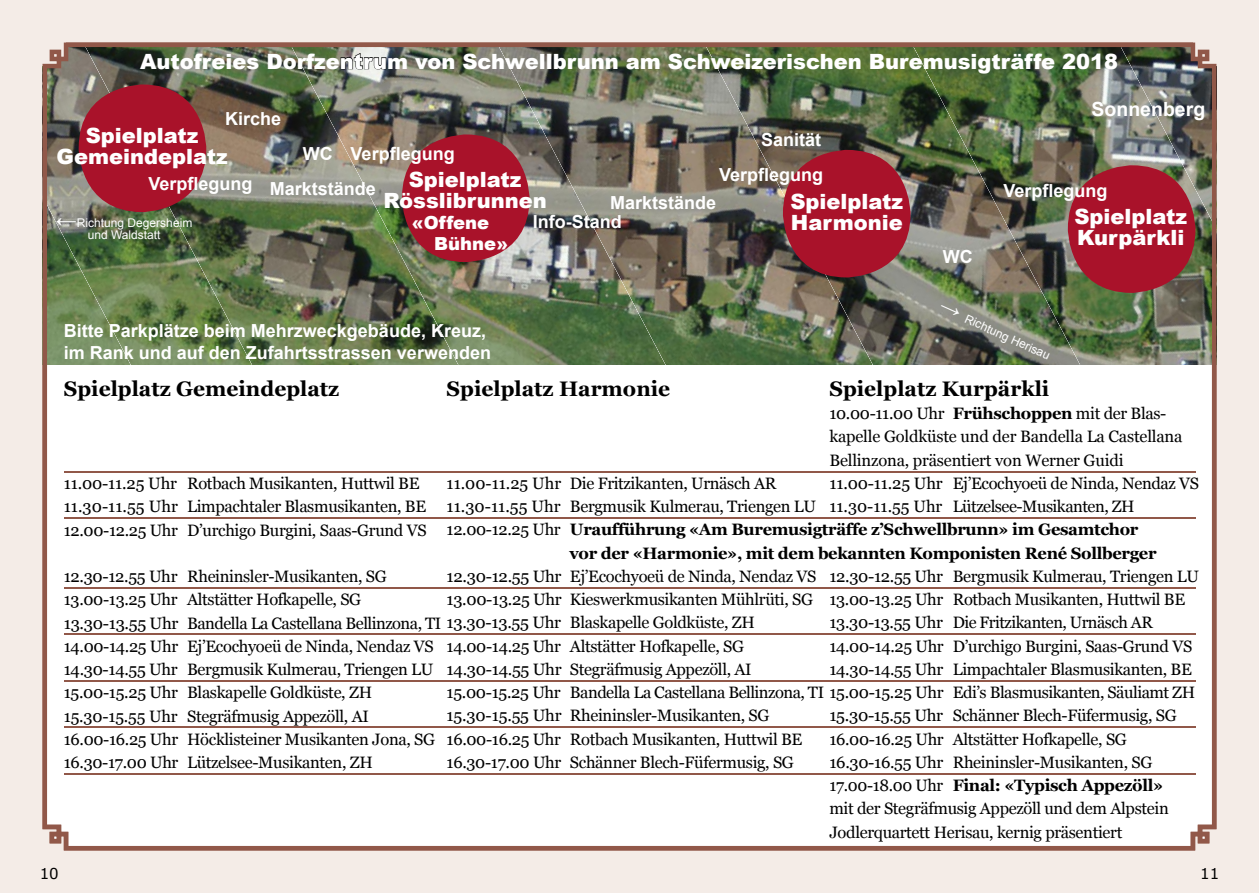
<style>
.page{position:relative;width:1259px;height:893px;background:#f4ece7}
.page>*{position:absolute;margin:0;border:0;box-sizing:border-box;transform-origin:0 0}
.t1{font:900 21px/21px "Arial";color:#fff}
.t2{font:700 21px "Georgia";color:#000}
.t3{font:700 19.5px "Arial";color:#fff}
.t4{font:700 18px "Arial";color:#fff}
.t5{font:900 18px "Arial";color:#fff}
.t6{font:16.5px/23.2px "Georgia";letter-spacing:-.02em;color:#000}
.t7{font:700 16.5px "Georgia";letter-spacing:-.02em;color:#000}
.t8{font:15px "Verdana";color:#000}
.t9{font:12px "Arial";color:#fff}
.s1{font-weight:900;font-size:21px}
.s2{font-weight:700}
.s3{font-weight:400}
</style>
<div class="page">
<img style="left:42px;top:42px;width:1175px;height:809px">
<svg style="left:209px;top:663px;width:11px;height:10px"></svg>
<svg style="left:247px;top:736px;width:15px;height:16px"></svg>
<p class="t1" style="left:140px;top:50px;width:979px">Autofreies Dorfzentrum von Schwellbrunn am Schweizerischen Buremusigträffe 2018</p>
<p class="t4" style="left:225px;top:107px;width:58px">Kirche</p>
<p class="t3" style="left:1091px;top:96px;width:115px">Sonnenberg</p>
<p class="t1" style="left:86px;top:124px;width:114px">Spielplatz</p>
<p class="t1" style="left:56px;top:145px;width:173px">Gemeindeplatz</p>
<p class="t4" style="left:149px;top:172px;width:106px">Verpflegung</p>
<p class="t9" style="left:56px;top:215px;width:138px"><span class="s1">←</span>Richtung Degersheim</p>
<p class="t9" style="left:88px;top:227px;width:74px">und Waldstatt</p>
<p class="t4" style="left:303px;top:142px;width:31px">WC</p>
<p class="t4" style="left:351px;top:142px;width:106px">Verpflegung</p>
<p class="t4" style="left:761px;top:127px;width:62px">Sanität</p>
<p class="t4" style="left:270px;top:176px;width:108px">Marktstände</p>
<p class="t4" style="left:719px;top:163px;width:106px">Verpflegung</p>
<p class="t1" style="left:383px;top:168px;width:165px;text-align:center">Spielplatz<br>Rösslibrunnen</p>
<p class="t5" style="left:412px;top:209px;width:79px">«Offene</p>
<p class="t5" style="left:434px;top:230px;width:76px">Bühne»</p>
<p class="t1" style="left:790px;top:190px;width:114px">Spielplatz<br>Harmonie</p>
<p class="t4" style="left:610px;top:191px;width:108px">Marktstände</p>
<p class="t4" style="left:533px;top:210px;width:90px">Info-Stand</p>
<p class="t4" style="left:64px;top:319px;width:424px">Bitte Parkplätze beim Mehrzweckgebäude, Kreuz,</p>
<p class="t4" style="left:64px;top:340px;width:429px">im Rank und auf den Zufahrtsstrassen verwenden</p>
<p class="t4" style="left:943px;top:245px;width:31px">WC</p>
<p class="t4" style="left:1003px;top:178px;width:106px">Verpflegung</p>
<p class="t1" style="left:1074px;top:205px;width:114px">Spielplatz<br>Kurpärkli</p>
<p class="t9" style="left:943px;top:300px;width:122px;rotate:24deg"><span class="s1">→</span> Richtung Herisau</p>
<p class="t2" style="left:446px;top:375px;width:225px">Spielplatz Harmonie</p>
<p class="t2" style="left:829px;top:375px;width:221px">Spielplatz Kurpärkli</p>
<p class="t6" style="left:829px;top:402px;width:338px">10.00-11.00 Uhr <span class="s2">Frühschoppen</span> mit der Blas-</p>
<p class="t6" style="left:829px;top:425px;width:354px">kapelle Goldküste und der Bandella La Castellana<br>Bellinzona, präsentiert von Werner Guidi</p>
<p class="t6" style="left:829px;top:472px;width:371px">11.00-11.25 Uhr Ej’Ecochyoeü de Ninda, Nendaz VS</p>
<p class="t6" style="left:829px;top:495px;width:307px">11.30-11.55 Uhr Lützelsee-Musikanten, ZH</p>
<p class="t2" style="left:64px;top:375px;width:277px">Spielplatz Gemeindeplatz</p>
<p class="t6" style="left:446px;top:472px;width:331px">11.00-11.25 Uhr Die Fritzikanten, Urnäsch AR</p>
<p class="t6" style="left:446px;top:495px;width:371px">11.30-11.55 Uhr Bergmusik Kulmerau, Triengen LU</p>
<p class="t6" style="left:64px;top:472px;width:357px">11.00-11.25 Uhr Rotbach Musikanten, Huttwil BE</p>
<p class="t6" style="left:64px;top:495px;width:364px">11.30-11.55 Uhr Limpachtaler Blasmusikanten, BE</p>
<p class="t6" style="left:64px;top:519px;width:364px">12.00-12.25 Uhr D’urchigo Burgini, Saas-Grund VS</p>
<p class="t6" style="left:64px;top:565px;width:324px">12.30-12.55 Uhr Rheininsler-Musikanten, SG</p>
<p class="t6" style="left:64px;top:588px;width:299px">13.00-13.25 Uhr Altstätter Hofkapelle, SG</p>
<p class="t6" style="left:64px;top:612px;width:692px">13.30-13.55 Uhr Bandella La Castellana Bellinzona, TI 13.30-13.55 Uhr Blaskapelle Goldküste, ZH</p>
<p class="t6" style="left:64px;top:635px;width:371px">14.00-14.25 Uhr Ej’Ecochyoeü de Ninda, Nendaz VS</p>
<p class="t6" style="left:64px;top:658px;width:371px">14.30-14.55 Uhr Bergmusik Kulmerau, Triengen LU</p>
<p class="t6" style="left:64px;top:681px;width:310px">15.00-15.25 Uhr Blaskapelle Goldküste, ZH</p>
<p class="t6" style="left:64px;top:705px;width:306px">15.30-15.55 Uhr Stegräfmusig Appezöll, AI</p>
<p class="t6" style="left:64px;top:728px;width:373px">16.00-16.25 Uhr Höcklisteiner Musikanten Jona, SG</p>
<p class="t6" style="left:64px;top:751px;width:310px">16.30-17.00 Uhr Lützelsee-Musikanten, ZH</p>
<p class="t7" style="left:446px;top:519px;width:693px"><span class="s3">12.00-12.25 Uhr</span> Uraufführung «Am Buremusigträffe z’Schwellbrunn» im Gesamtchor</p>
<p class="t7" style="left:569px;top:542px;width:588px">vor der «Harmonie», mit dem bekannten Komponisten René Sollberger</p>
<p class="t6" style="left:446px;top:565px;width:371px">12.30-12.55 Uhr Ej’Ecochyoeü de Ninda, Nendaz VS</p>
<p class="t6" style="left:446px;top:588px;width:368px">13.00-13.25 Uhr Kieswerkmusikanten Mühlrüti, SG</p>
<p class="t6" style="left:446px;top:635px;width:299px">14.00-14.25 Uhr Altstätter Hofkapelle, SG</p>
<p class="t6" style="left:446px;top:658px;width:306px">14.30-14.55 Uhr Stegräfmusig Appezöll, AI</p>
<p class="t6" style="left:446px;top:704px;width:324px">15.30-15.55 Uhr Rheininsler-Musikanten, SG</p>
<p class="t6" style="left:446px;top:728px;width:357px">16.00-16.25 Uhr Rotbach Musikanten, Huttwil BE</p>
<p class="t6" style="left:446px;top:751px;width:349px">16.30-17.00 Uhr Schänner Blech-Füfermusig, SG</p>
<p class="t6" style="left:829px;top:565px;width:371px">12.30-12.55 Uhr Bergmusik Kulmerau, Triengen LU</p>
<p class="t6" style="left:829px;top:588px;width:357px">13.00-13.25 Uhr Rotbach Musikanten, Huttwil BE</p>
<p class="t6" style="left:829px;top:611px;width:325px">13.30-13.55 Uhr Die Fritzikanten, Urnäsch AR</p>
<p class="t6" style="left:829px;top:635px;width:364px">14.00-14.25 Uhr D’urchigo Burgini, Saas-Grund VS</p>
<p class="t6" style="left:829px;top:658px;width:364px">14.30-14.55 Uhr Limpachtaler Blasmusikanten, BE</p>
<p class="t6" style="left:446px;top:681px;width:750px">15.00-15.25 Uhr Bandella La Castellana Bellinzona, TI 15.00-15.25 Uhr Edi’s Blasmusikanten, Säuliamt ZH</p>
<p class="t6" style="left:829px;top:704px;width:349px">15.30-15.55 Uhr Schänner Blech-Füfermusig, SG</p>
<p class="t6" style="left:829px;top:728px;width:299px">16.00-16.25 Uhr Altstätter Hofkapelle, SG</p>
<p class="t6" style="left:829px;top:751px;width:324px">16.30-16.55 Uhr Rheininsler-Musikanten, SG</p>
<p class="t7" style="left:829px;top:775px;width:335px"><span class="s3">17.00-18.00 Uhr</span> Final: «Typisch Appezöll»</p>
<p class="t6" style="left:829px;top:797px;width:341px">mit der Stegräfmusig Appezöll und dem Alpstein</p>
<p class="t6" style="left:829px;top:821px;width:294px">Jodlerquartett Herisau, kernig präsentiert</p>
<p class="t8" style="left:40px;top:863px;width:21px">10</p>
<p class="t8" style="left:1200px;top:863px;width:21px">11</p>
</div>
